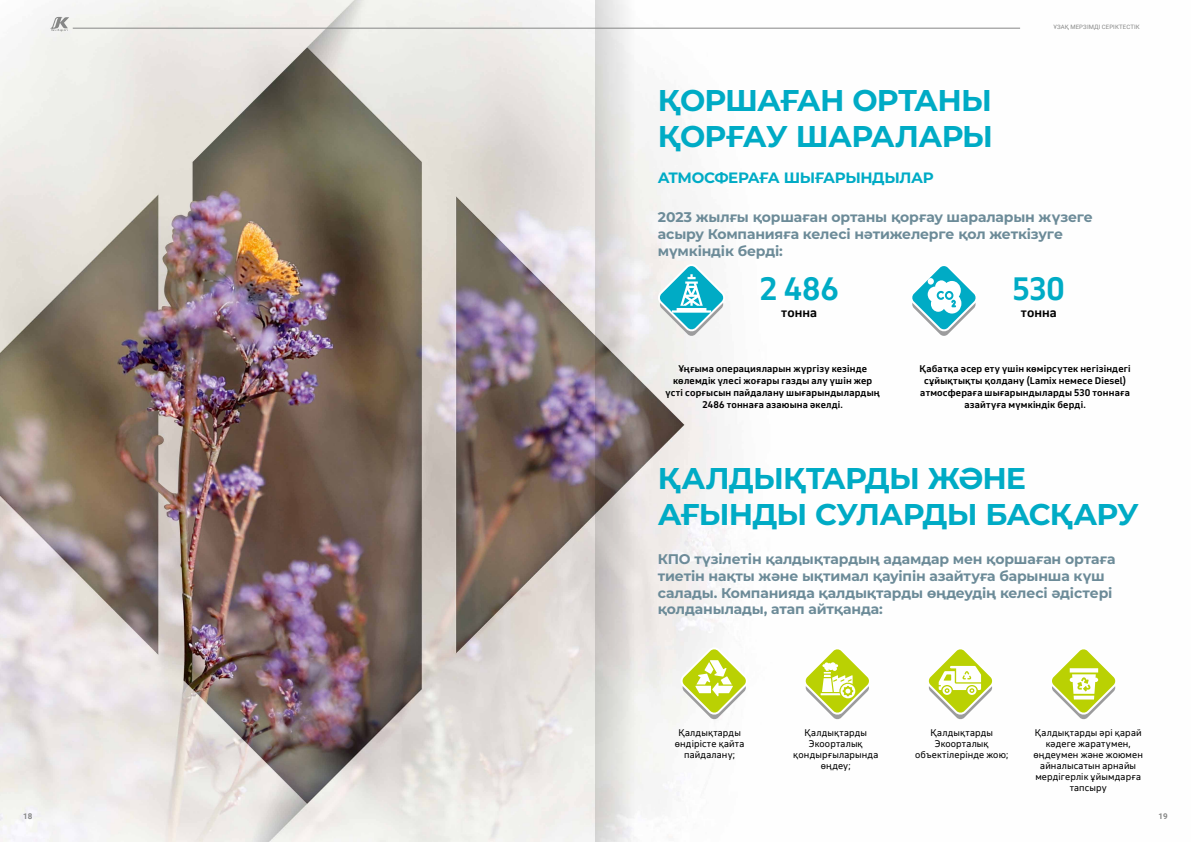
<style>
.page{position:relative;width:1191px;height:842px;background:#fff}
.page>*{position:absolute;margin:0;border:0;box-sizing:border-box;transform-origin:0 0}
.t1{font:700 30px/36px "Montserrat";letter-spacing:-.03em;color:#00abc5}
.t2{font:700 30px "November LCG";color:#00abc5}
.t3{font:700 15px "Montserrat";letter-spacing:-.025em;color:#00abc5}
.t4{font:700 14px/16.8px "Montserrat";letter-spacing:-.01em;color:#6c8b98}
.t5{font:700 12px "November LCG";letter-spacing:.005em;color:#000}
.t6{font:700 9px/12px "November LCG";letter-spacing:.02em;color:#000;text-align:center}
.t7{font:9px/11px "November LCG";letter-spacing:.02em;color:#000;text-align:center}
.t8{font:700 8px "Roboto";color:#868786}
.t9{font:6px "Roboto";letter-spacing:.025em;color:#868786}
</style>
<div class="page">
<img style="left:0;top:0;width:1021px;height:842px">
<svg style="left:655px;top:264px;width:72px;height:72px"></svg>
<svg style="left:907px;top:264px;width:73px;height:72px"></svg>
<svg style="left:678px;top:647px;width:72px;height:73px"></svg>
<svg style="left:801px;top:647px;width:72px;height:73px"></svg>
<svg style="left:1052px;top:649px;width:64px;height:71px"></svg>
<svg style="left:924px;top:647px;width:72px;height:73px"></svg>
<svg style="left:595px;top:0;width:51px;height:842px"></svg>
<svg style="left:50px;top:17px;width:19px;height:14px"></svg>
<hr style="left:73px;top:28px;width:947px;height:1px;background:#868786">
<p class="t9" style="left:1053px;top:23px;width:88px">ҰЗАҚ МЕРЗІМДІ СЕРІКТЕСТІК</p>
<h1 class="t1" style="left:658px;top:81px;width:337px">ҚОРШАҒАН ОРТАНЫ<br>ҚОРҒАУ ШАРАЛАРЫ</h1>
<p class="t3" style="left:658px;top:166px;width:277px">АТМОСФЕРАҒА ШЫҒАРЫНДЫЛАР</p>
<p class="t4" style="left:658px;top:208px;width:436px">2023 жылғы қоршаған ортаны қорғау шараларын жүзеге асыру Компанияға келесі нәтижелерге қол жеткізуге мүмкіндік берді:</p>
<h1 class="t2" style="left:759px;top:264px;width:80px">2 486</h1>
<h1 class="t2" style="left:1012px;top:264px;width:54px">530</h1>
<p class="t5" style="left:781px;top:303px;width:37px">тонна</p>
<p class="t5" style="left:1020px;top:303px;width:37px">тонна</p>
<p class="t6" style="left:665px;top:362px;width:216px">Ұңғыма операцияларын жүргізу кезінде көлемдік үлесі жоғары газды алу үшін жер үсті сорғысын пайдалану шығарындылардың 2486 тоннаға азаюына әкелді.</p>
<p class="t6" style="left:919px;top:362px;width:212px">Қабатқа әсер ету үшін көмірсутек негізіндегі сұйықтықты қолдану (Lamix немесе Diesel) атмосфераға шығарындыларды 530 тоннаға азайтуға мүмкіндік берді.</p>
<h1 class="t1" style="left:658px;top:458px;width:482px">ҚАЛДЫҚТАРДЫ ЖӘНЕ<br>АҒЫНДЫ СУЛАРДЫ БАСҚАРУ</h1>
<p class="t4" style="left:658px;top:550px;width:459px">КПО түзілетін қалдықтардың адамдар мен қоршаған ортаға тиетін нақты және ықтимал қауіпін азайтуға барынша күш салады. Компанияда қалдықтарды өңдеудің келесі әдістері қолданылады, атап айтқанда:</p>
<p class="t7" style="left:675px;top:727px;width:71px">Қалдықтарды өндірісте қайта пайдалану;</p>
<p class="t7" style="left:793px;top:727px;width:87px">Қалдықтарды<br>Экоорталық қондырғыларында өңдеу;</p>
<p class="t7" style="left:915px;top:727px;width:95px">Қалдықтарды<br>Экоорталық объектілерінде жою;</p>
<p class="t7" style="left:1033px;top:727px;width:111px">Қалдықтарды әрі қарай кәдеге жаратумен, өңдеумен және жоюмен айналысатын арнайы мердігерлік ұйымдарға тапсыру</p>
<p class="t8" style="left:23px;top:811px;width:11px">18</p>
<p class="t8" style="left:1158px;top:811px;width:11px">19</p>
</div>
